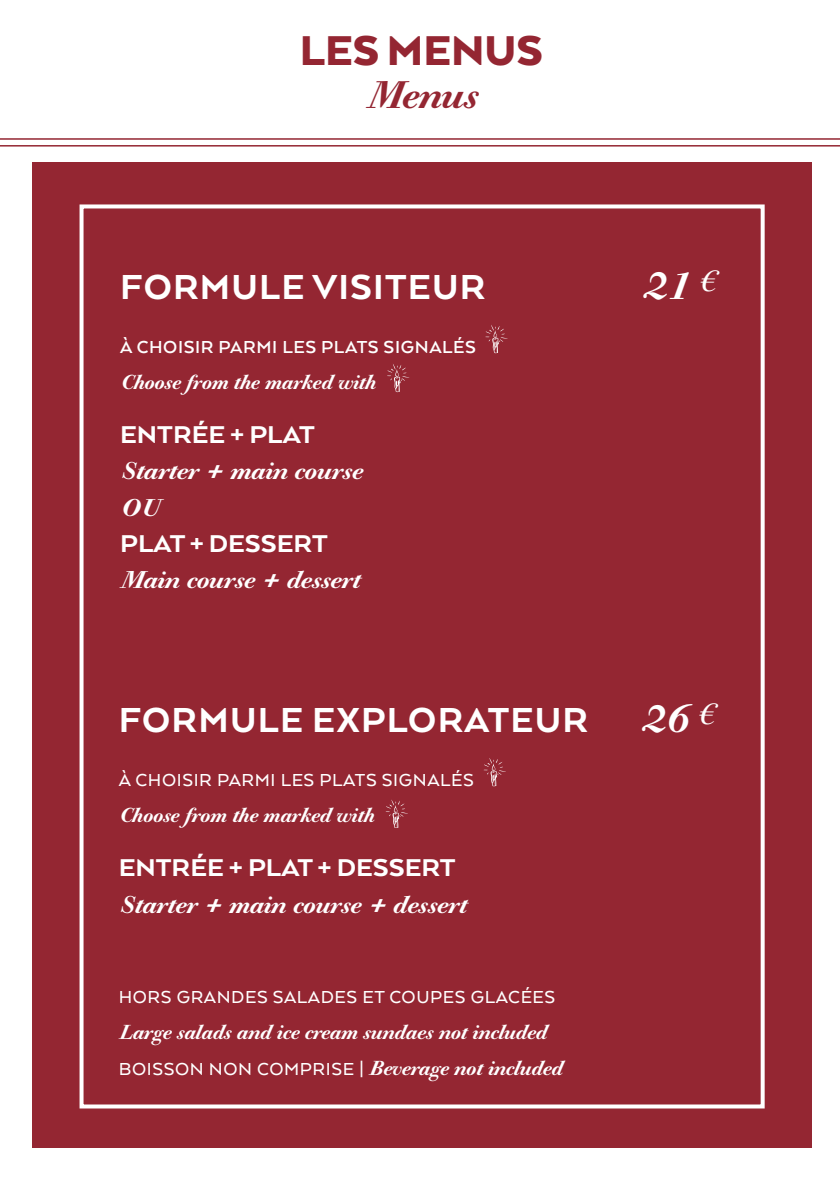
<style>
.page{position:relative;width:840px;height:1191px;background:#fff}
.page>*{position:absolute;margin:0;border:0;box-sizing:border-box;transform-origin:0 0}
.t1{font:900 48px "Arquitecta";color:#942632}
.Style_de_paragraphe{font:800 40px "Arquitecta";letter-spacing:.03em;color:#fff}
.Style_de_paragraphe-2{font:italic 500 40px "Bodoni Old Face BQ";color:#fff}
.t2{font:italic 500 38px "Bodoni Old Face BQ";color:#942632}
.t3{font:800 28px "Arquitecta";color:#fff;scale:1.04 1}
.t4{font:italic 500 24px/36px "Bodoni Old Face BQ";color:#fff;scale:1.04 1}
.Style_de_paragraphe-3{font:italic 500 20px/36px "Bodoni Old Face BQ";color:#fff}
.Style_de_paragraphe-4{font:700 20px/36px "Arquitecta";letter-spacing:.03em;color:#fff}
.Style_de_paragraphe-5{font:500 20px/36px "Arquitecta";letter-spacing:.03em;color:#fff}
.s1{font-family:"Bodoni Old Face BQ";font-weight:500;font-style:italic}
.s2{font-family:"Bodoni Old Face BQ";font-style:italic}
.s3{font-family:"Arquitecta";font-style:normal}
</style>
<div class="page">
<hr style="left:0;top:138px;width:839px;height:2px;background:#942632">
<hr style="left:0;top:145px;width:839px;height:2px;background:#942632">
<div style="left:33px;top:162px;width:778px;height:985px;background:#942632"></div>
<div style="left:79px;top:204px;width:685px;height:904px;background:#942632;border:4px solid #fff"></div>
<svg style="left:485px;top:325px;width:22px;height:28px"></svg>
<svg style="left:387px;top:364px;width:22px;height:28px"></svg>
<svg style="left:483px;top:758px;width:22px;height:28px"></svg>
<svg style="left:385px;top:799px;width:23px;height:29px"></svg>
<p class="t1" style="left:299px;top:21px;width:245px">LES MENUS</p>
<p class="t2" style="left:366px;top:72px;width:111px">Menus</p>
<p class="Style_de_paragraphe" style="left:120px;top:262px;width:366px">FORMULE VISITEUR</p>
<p class="Style_de_paragraphe-2" style="left:641px;top:261px;width:85px">21 <sup>€</sup></p>
<p class="Style_de_paragraphe-4" style="left:120px;top:328px;width:357px">À CHOISIR PARMI LES PLATS SIGNALÉS<br><span class="s1">Choose from the marked with</span></p>
<p class="t3" style="left:120px;top:417px;width:188px">ENTRÉE + PLAT</p>
<p class="t4" style="left:120px;top:454px;width:233px">Starter + main course<br>OU</p>
<p class="t3" style="left:120px;top:526px;width:201px">PLAT + DESSERT</p>
<p class="t4" style="left:120px;top:562px;width:231px">Main course + dessert</p>
<p class="Style_de_paragraphe" style="left:119px;top:695px;width:470px">FORMULE EXPLORATEUR</p>
<p class="Style_de_paragraphe-2" style="left:640px;top:694px;width:85px">26 <sup>€</sup></p>
<p class="Style_de_paragraphe-5" style="left:119px;top:761px;width:356px">À CHOISIR PARMI LES PLATS SIGNALÉS<br><span class="s2">Choose from the marked with</span></p>
<p class="t3" style="left:119px;top:850px;width:325px">ENTRÉE + PLAT + DESSERT</p>
<p class="t4" style="left:119px;top:887px;width:335px">Starter + main course + dessert</p>
<p class="Style_de_paragraphe-3" style="left:119px;top:978px;width:444px"><span class="s3">HORS GRANDES SALADES ET COUPES GLACÉES<br></span>Large salads and ice cream sundaes not included<br><span class="s3">BOISSON NON COMPRISE |</span> Beverage not included</p>
</div>
